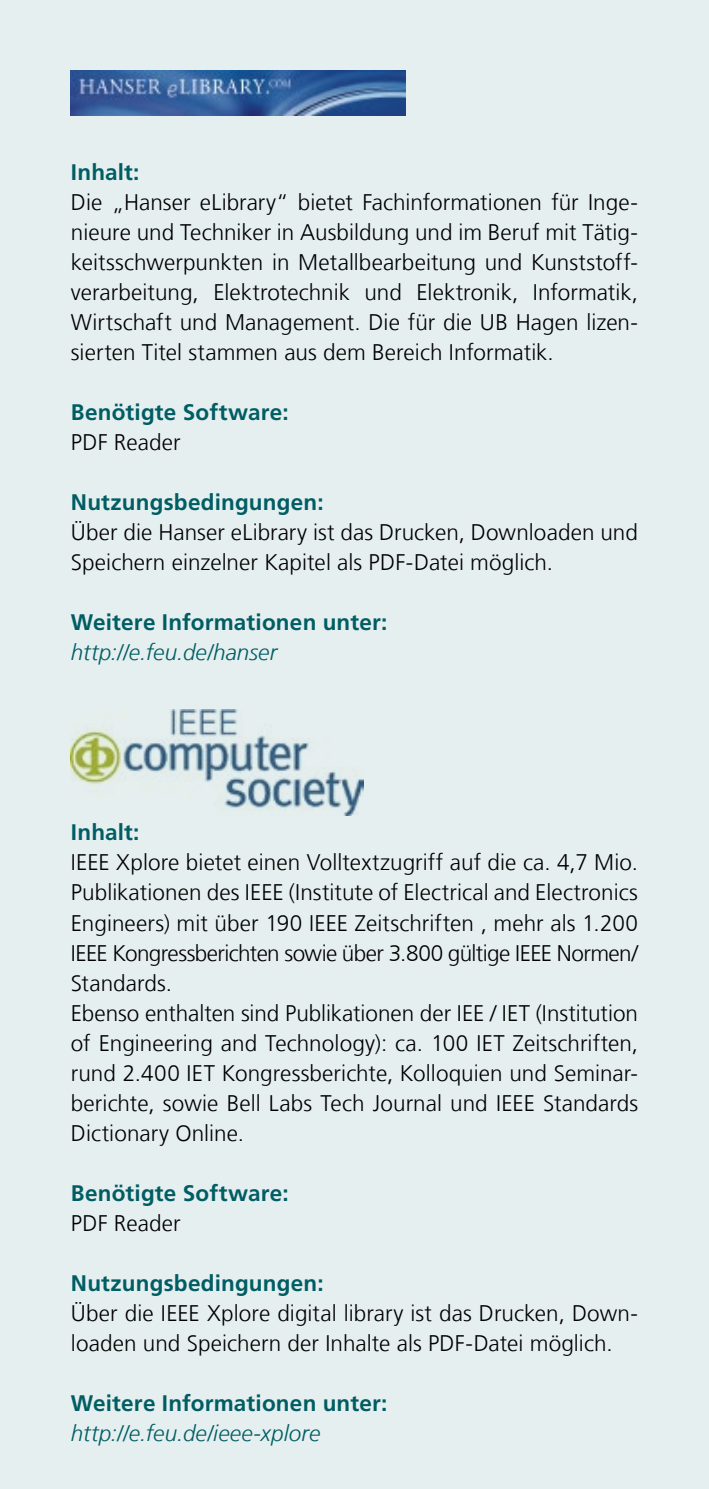
<style>
.page{position:relative;width:709px;height:1489px;background:#fff}
.page>*{position:absolute;margin:0;border:0;box-sizing:border-box;transform-origin:0 0}
.t1{font:300 22.5px/30px "Frutiger LT Com";letter-spacing:.005em;color:#000;text-align:justify}
.t2{font:700 22.5px "Frutiger LT Com";letter-spacing:.01em;color:#005d63}
.t3{font:italic 300 22.5px "Frutiger LT Com";letter-spacing:.005em;color:#005d63}
</style>
<div class="page">
<div style="left:0;top:0;width:709px;height:1488px;background:#e6efef"></div>
<img style="left:71px;top:71px;width:334px;height:44px">
<img style="left:71px;top:709px;width:293px;height:106px">
<p class="t2" style="left:71px;top:159px;width:70px">Inhalt:</p>
<p class="t1" style="left:71px;top:187px;width:568px">Die „Hanser eLibrary“ bietet Fachinformationen für Inge&shy;nieure und Techniker in Ausbildung und im Beruf mit Tätig&shy;keitsschwerpunkten in Metallbearbeitung und Kunststoff&shy;verarbeitung, Elektrotechnik und Elektronik, Informatik, Wirtschaft und Management. Die für die UB Hagen lizen&shy;sierten Titel stammen aus dem Bereich Informatik.</p>
<p class="t2" style="left:71px;top:399px;width:219px">Benötigte Software:</p>
<p class="t1" style="left:71px;top:427px;width:111px">PDF Reader</p>
<p class="t2" style="left:71px;top:489px;width:254px">Nutzungsbedingungen:</p>
<p class="t1" style="left:71px;top:517px;width:568px">Über die Hanser eLibrary ist das Drucken, Downloaden und<br>Speichern einzelner Kapitel als PDF-Datei möglich.</p>
<p class="t2" style="left:71px;top:609px;width:318px">Weitere Informationen unter:</p>
<p class="t3" style="left:71px;top:639px;width:208px">http://e.feu.de/hanser</p>
<p class="t2" style="left:71px;top:819px;width:70px">Inhalt:</p>
<p class="t1" style="left:71px;top:847px;width:568px">IEEE Xplore bietet einen Volltextzugriff auf die ca. 4,7 Mio.<br>Publikationen des IEEE (Institute of Electrical and Electronics Engineers) mit über 190 IEEE Zeitschriften , mehr als 1.200<br>IEEE Kongressberichten sowie über 3.800 gültige IEEE Normen/ Standards.</p>
<p class="t1" style="left:71px;top:997px;width:568px">Ebenso enthalten sind Publikationen der IEE / IET (Institution of Engineering and Technology): ca. 100 IET Zeitschriften, rund 2.400 IET Kongressberichte, Kolloquien und Seminar&shy;berichte, sowie Bell Labs Tech Journal und IEEE Standards Dictionary Online.</p>
<p class="t2" style="left:71px;top:1179px;width:219px">Benötigte Software:</p>
<p class="t1" style="left:71px;top:1207px;width:111px">PDF Reader</p>
<p class="t2" style="left:71px;top:1269px;width:254px">Nutzungsbedingungen:</p>
<p class="t1" style="left:71px;top:1297px;width:568px">Über die IEEE Xplore digital library ist das Drucken, Down&shy;loaden und Speichern der Inhalte als PDF-Datei möglich.</p>
<p class="t2" style="left:71px;top:1389px;width:318px">Weitere Informationen unter:</p>
<p class="t3" style="left:71px;top:1419px;width:251px">http://e.feu.de/ieee-xplore</p>
</div>
